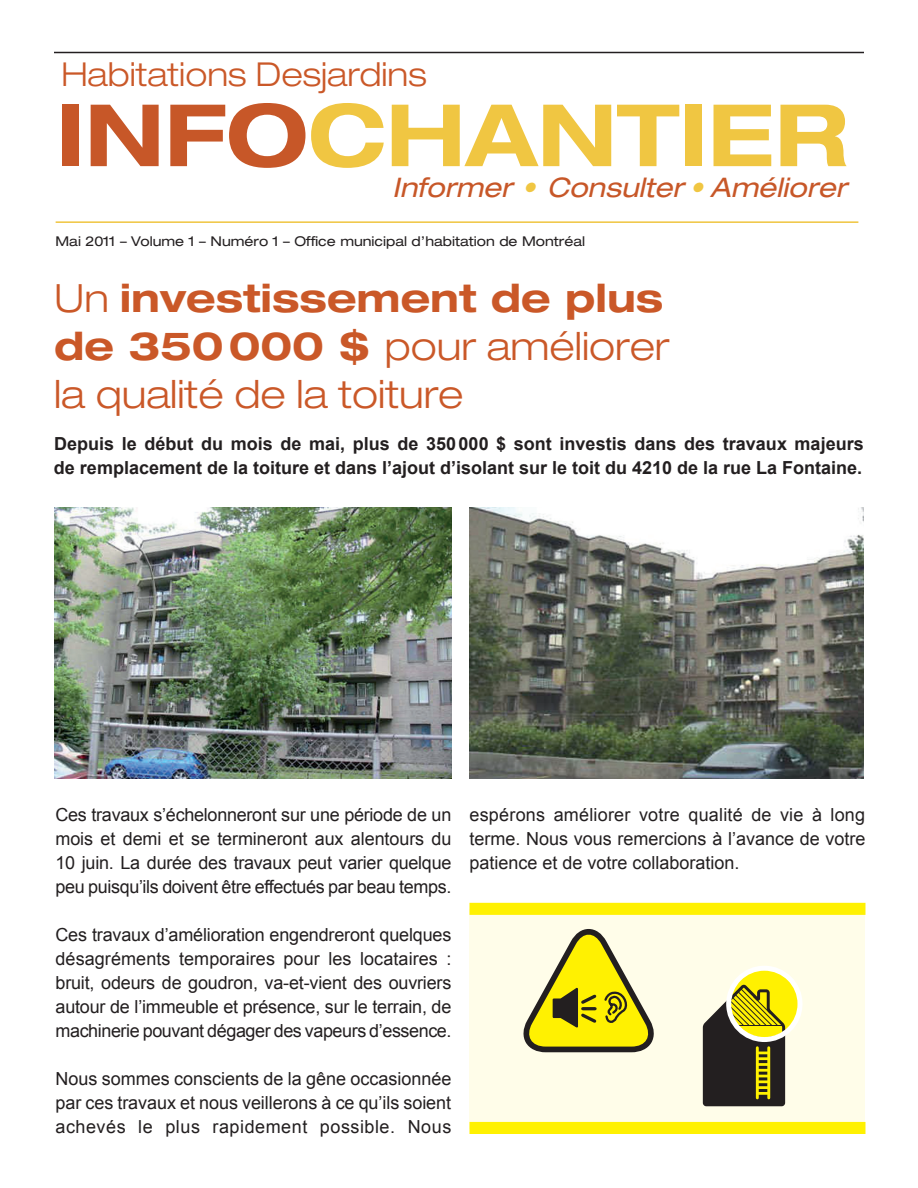
<style>
.page{position:relative;width:918px;height:1188px;background:#fff}
.page>*{position:absolute;margin:0;border:0;box-sizing:border-box;transform-origin:0 0}
.t1{font:700 expanded 86.1px "Helvetica Neue";color:#f0c642}
.t2{font:300 expanded 39px/48px "Helvetica Neue";color:#ca5828}
.t3{font:300 expanded 33px "Helvetica Neue";color:#ca5828}
.t4{font:italic expanded 27px "Helvetica Neue";color:#c75728}
.t5{font:18px/24px "Arial";letter-spacing:-.005em;color:#231f20;text-align:justify}
.t6{font:700 18px/24px "Arial";color:#231f20}
.t7{font:expanded 13.5px "Helvetica Neue";color:#231f20}
.s1{color:#c75728}
.s2{color:#f0c642}
.s3{font-weight:700}
</style>
<div class="page">
<hr style="left:54px;top:52px;width:810px;height:1px;background:#231f20">
<hr style="left:56px;top:221px;width:802px;height:2px;background:#f0c642">
<img style="left:54px;top:507px;width:398px;height:271px">
<img style="left:470px;top:507px;width:394px;height:271px">
<div style="left:470px;top:910px;width:395px;height:219px;background:#fffde9"></div>
<svg style="left:524px;top:929px;width:130px;height:123px"></svg>
<svg style="left:703px;top:966px;width:100px;height:140px"></svg>
<div style="left:470px;top:903px;width:395px;height:12px;background:#fff101"></div>
<div style="left:470px;top:1122px;width:395px;height:12px;background:#fff101"></div>
<h3 class="t3" style="left:61px;top:54px;width:367px">Habitations Desjardins</h3>
<h1 class="t1" style="left:56px;top:81px;width:793px"><span class="s1">INFO</span>CHANTIER</h1>
<h3 class="t4" style="left:392px;top:171px;width:463px">Informer <span class="s2">•</span> Consulter<span class="s2">•</span> Améliorer</h3>
<p class="t7" style="left:56px;top:233px;width:531px">Mai 2011 – Volume 1 – Numéro 1 – Office municipal d’habitation de Montréal</p>
<h2 class="t2" style="left:54px;top:273px;width:617px">Un <span class="s3">investissement de plus de 350000 $</span> pour améliorer la qualité de la toiture</h2>
<p class="t6" style="left:54px;top:433px;width:811px">Depuis le début du mois de mai, plus de 350000 $ sont investis dans des travaux majeurs de -remplacement de la toiture et dans l’ajout d’isolant sur le toit du 4210 de la rue La Fontaine.</p>
<p class="t5" style="left:56px;top:803px;width:398px">Ces travaux s’échelonneront sur une période de un mois et demi et se termineront aux alentours du 10 juin. La durée des travaux peut varier quelque peu puisqu’ils doivent être effectués par beau temps.</p>
<p class="t5" style="left:56px;top:923px;width:398px">Ces travaux d’amélioration engendreront quelques désagréments temporaires pour les locataires : bruit, odeurs de goudron, va-et-vient des ouvriers autour de l’immeuble et présence, sur le terrain, de machinerie pouvant dégager des vapeurs d’essence.</p>
<p class="t5" style="left:56px;top:1067px;width:397px">Nous sommes conscients de la gêne occasionnée par ces travaux et nous veillerons à ce qu’ils soient achevés le plus rapidement possible. Nous</p>
<p class="t5" style="left:470px;top:803px;width:397px">espérons améliorer votre qualité de vie à long terme. Nous vous remercions à l’avance de votre patience et de votre collaboration.</p>
</div>
